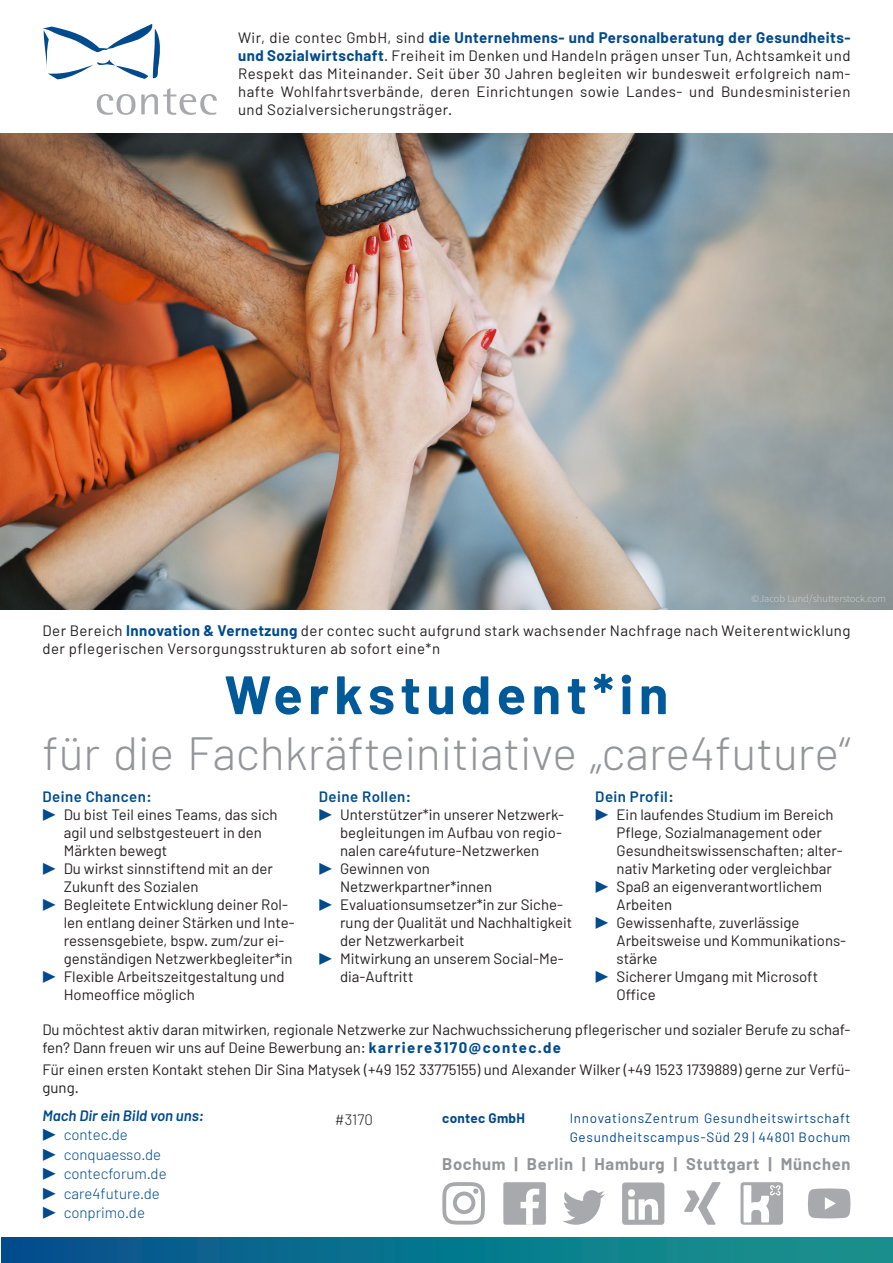
<style>
.page{position:relative;width:893px;height:1263px;background:#fff}
.page>*{position:absolute;margin:0;border:0;box-sizing:border-box;transform-origin:0 0}
.t1{font:700 54px "Barlow";letter-spacing:.1em;color:#005999}
.t2{font:300 46.5px "Barlow";color:#939598}
.Text{font:700 16.5px "Barlow";letter-spacing:.04em;color:#939598}
.t3{font:15px/18px "Barlow";color:#231f20}
.t4{font:15px/18px "Barlow";letter-spacing:.03em;color:#231f20}
.Text-2{font:300 15px "Barlow";color:#004a8d}
.t5{font:600 15px "Barlow";letter-spacing:.03em;color:#004a8d}
.Text-3{font:italic 600 15px "Barlow";color:#004a8d}
.t6{font:300 15px "Barlow";color:#231f20}
.Text-4{font:13.5px "Barlow";letter-spacing:.05em;color:#004a8d}
.Text-5{font:700 13.5px "Barlow";letter-spacing:.02em;color:#004a8d}
.t7{font:300 10.5px "Source Sans Pro";color:#d1d2d4}
.s1{font-weight:700;color:#004a8d}
.s2{font-family:"Source Sans Pro";color:#004a8d}
.s3{font-family:"Source Sans Pro"}
</style>
<div class="page">
<img style="left:0;top:133px;width:893px;height:476px">
<div style="left:503px;top:1182px;width:43px;height:43px;background:#a8a9ad;border-radius:2px"></div>
<svg style="left:520px;top:1188px;width:19px;height:37px"></svg>
<svg style="left:43px;top:24px;width:117px;height:55px"></svg>
<svg style="left:97px;top:94px;width:38px;height:21px"></svg>
<svg style="left:141px;top:88px;width:76px;height:27px"></svg>
<div style="left:1px;top:1237px;width:892px;height:26px;background:linear-gradient(to right,#02518e,#17978c)"></div>
<svg style="left:563px;top:1190px;width:42px;height:35px"></svg>
<svg style="left:808px;top:1188px;width:42px;height:30px"></svg>
<svg style="left:684px;top:1182px;width:36px;height:43px"></svg>
<svg style="left:442px;top:1182px;width:43px;height:42px"></svg>
<svg style="left:740px;top:1182px;width:43px;height:43px"></svg>
<svg style="left:744px;top:1185px;width:37px;height:37px"></svg>
<div style="left:622px;top:1182px;width:42px;height:43px;background:#a8a9ad;border-radius:3px"></div>
<svg style="left:628px;top:1189px;width:30px;height:31px"></svg>
<p class="t3" style="left:238px;top:28px;width:614px;text-align:justify">Wir, die contec GmbH, sind <span class="s1">die Unternehmens- und Personalberatung der Gesundheits&shy;und Sozialwirtschaft</span>. Freiheit im Denken und Handeln prägen unser Tun, Achtsamkeit und Respekt das Miteinander. Seit über 30 Jahren begleiten wir bundesweit erfolgreich nam&shy;hafte Wohlfahrtsverbände, deren Einrichtungen sowie Landes- und Bundesministerien und Sozialversicherungsträger.</p>
<p class="t7" style="left:752px;top:592px;width:136px">©Jacob Lund/shutterstock.com</p>
<p class="t4" style="left:43px;top:621px;width:809px">Der Bereich <span class="s1">Innovation &amp; Vernetzung</span> der contec sucht aufgrund stark wachsender Nachfrage nach Weiterentwicklung der pflegerischen Versorgungsstrukturen ab sofort eine*n</p>
<p class="t1" style="left:225px;top:661px;width:445px">Werkstudent*in</p>
<p class="t2" style="left:43px;top:724px;width:809px">für die Fachkräfteinitiative „care4future“</p>
<p class="t5" style="left:43px;top:787px;width:111px">Deine Chancen:</p>
<p class="t3" style="left:64px;top:805px;width:215px;text-indent:-21px"><span class="s2">▶</span> Du bist Teil eines Teams, das sich agil und selbstgesteuert in den<br>Märkten bewegt</p>
<p class="t3" style="left:64px;top:859px;width:211px;text-indent:-21px"><span class="s2">▶</span> Du wirkst sinnstiftend mit an der<br>Zukunft des Sozialen</p>
<p class="t3" style="left:64px;top:895px;width:232px;text-indent:-21px"><span class="s2">▶</span> Begleitete Entwicklung deiner Rol&shy;len entlang deiner Stärken und Inte&shy;ressensgebiete, bspw. zum/zur ei&shy;genständigen Netzwerkbegleiter*in</p>
<p class="t3" style="left:64px;top:967px;width:222px;text-indent:-21px"><span class="s2">▶</span> Flexible Arbeitszeitgestaltung und<br>Homeoffice möglich</p>
<p class="t5" style="left:595px;top:787px;width:80px">Dein Profil:</p>
<p class="t3" style="left:617px;top:805px;width:228px;text-indent:-21px"><span class="s2">▶</span> Ein laufendes Studium im Bereich Pflege, Sozialmanagement oder Gesundheitswissenschaften; alter&shy;nativ Marketing oder vergleichbar</p>
<p class="t3" style="left:617px;top:877px;width:207px;text-indent:-21px"><span class="s2">▶</span> Spaß an eigenverantwortlichem<br>Arbeiten</p>
<p class="t3" style="left:617px;top:913px;width:231px;text-indent:-21px"><span class="s2">▶</span> Gewissenhafte, zuverlässige<br>Arbeitsweise und Kommunikations&shy;stärke</p>
<p class="t3" style="left:617px;top:967px;width:203px;text-indent:-21px"><span class="s2">▶</span> Sicherer Umgang mit Microsoft<br>Office</p>
<p class="t3" style="left:43px;top:1020px;width:809px">Du möchtest aktiv daran mitwirken, regionale Netzwerke zur Nachwuchssicherung pflegerischer und sozialer Berufe zu schaf&shy;fen? Dann freuen wir uns auf Deine Bewerbung an: <span class="s1">karriere3170@contec.de</span></p>
<p class="t3" style="left:43px;top:1060px;width:809px">Für einen ersten Kontakt stehen Dir Sina Matysek (+49 152 33775155) und Alexander Wilker (+49 1523 1739889) gerne zur Verfü&shy;gung.</p>
<p class="t6" style="left:335px;top:1110px;width:39px">#3170</p>
<p class="t5" style="left:319px;top:787px;width:94px">Deine Rollen:</p>
<p class="t3" style="left:340px;top:805px;width:226px;text-indent:-21px"><span class="s2">▶</span> Unterstützer*in unserer Netzwerk&shy;begleitungen im Aufbau von regio&shy;nalen care4future-Netzwerken</p>
<p class="t3" style="left:340px;top:859px;width:154px;text-indent:-21px"><span class="s2">▶</span> Gewinnen von<br>Netzwerkpartner*innen</p>
<p class="t3" style="left:340px;top:895px;width:233px;text-indent:-21px"><span class="s2">▶</span> Evaluationsumsetzer*in zur Siche&shy;rung der Qualität und Nachhaltigkeit der Netzwerkarbeit</p>
<p class="t3" style="left:340px;top:949px;width:225px;text-indent:-21px"><span class="s2">▶</span> Mitwirkung an unserem Social-Me&shy;dia-Auftritt</p>
<p class="Text-3" style="left:43px;top:1106px;width:163px">Mach Dir ein Bild von uns:</p>
<p class="Text-2" style="left:43px;top:1125px;width:87px"><span class="s3">▶</span> contec.de</p>
<p class="Text-2" style="left:43px;top:1145px;width:120px"><span class="s3">▶</span> conquaesso.de</p>
<p class="Text-2" style="left:43px;top:1164px;width:126px"><span class="s3">▶</span> contecforum.de</p>
<p class="Text-2" style="left:43px;top:1184px;width:119px"><span class="s3">▶</span> care4future.de</p>
<p class="Text-2" style="left:43px;top:1203px;width:104px"><span class="s3">▶</span> conprimo.de</p>
<p class="Text-5" style="left:442px;top:1110px;width:84px">contec GmbH</p>
<p class="Text-4" style="left:570px;top:1110px;width:282px">InnovationsZentrum Gesundheitswirtschaft</p>
<p class="Text-4" style="left:570px;top:1129px;width:282px">Gesundheitscampus-Süd 29 | 44801 Bochum</p>
<p class="Text" style="left:442px;top:1153px;width:410px">Bochum | Berlin | Hamburg | Stuttgart | München</p>
</div>
